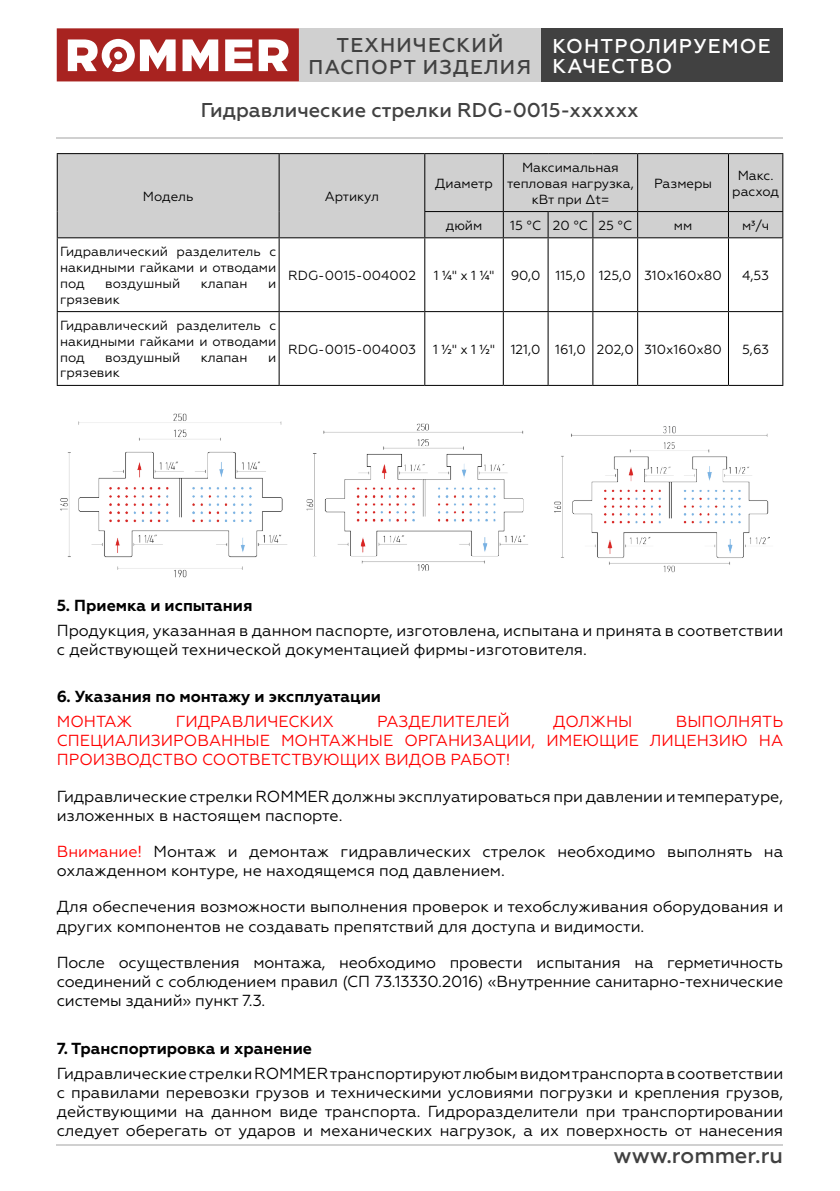
<style>
.page{position:relative;width:840px;height:1191px;background:#fff}
.page>*{position:absolute;margin:0;border:0;box-sizing:border-box;transform-origin:0 0}
.t1{font:500 22px "Geometria";color:#414141}
.t2{font:500 20px "Geometria";color:#414141}
.t3{font:500 20px/22px "Geometria";letter-spacing:.06em;color:#414141;text-align:center}
.t4{font:500 20px/20px "Geometria";letter-spacing:.06em;color:#fff}
.t5{font:16px/19.2px "Geometria";color:#000}
.t6{font:16px/19.2px "Geometria";color:#f00;text-align:justify}
.t7{font:700 16px "Geometria";color:#000}
.t8{font:13.2px/15.8px "Geometria";color:#000;text-align:center}
.s1{color:#f00}
</style>
<div class="page">
<svg style="left:57px;top:28px;width:242px;height:53px"></svg>
<div style="left:299px;top:28px;width:241px;height:53px;background:#d0d0d0"></div>
<div style="left:541px;top:28px;width:241px;height:53px;background:#414141"></div>
<hr style="left:57px;top:137px;width:725px;height:1px;background:#d0d0d0">
<hr style="left:57px;top:1144px;width:725px;height:1px;background:#d0d0d0">
<div style="left:58px;top:154px;width:723px;height:83px;background:#d0d0d0"></div>
<hr style="left:57px;top:153px;width:222px;height:1px;background:#000">
<hr style="left:57px;top:154px;width:1px;height:57px;background:#000">
<hr style="left:279px;top:153px;width:145px;height:1px;background:#000">
<hr style="left:278px;top:154px;width:1px;height:57px;background:#000">
<hr style="left:424px;top:153px;width:79px;height:1px;background:#000">
<hr style="left:424px;top:154px;width:1px;height:57px;background:#000">
<hr style="left:503px;top:153px;width:44px;height:1px;background:#000">
<hr style="left:502px;top:154px;width:1px;height:57px;background:#000">
<hr style="left:547px;top:153px;width:45px;height:1px;background:#000">
<hr style="left:592px;top:153px;width:45px;height:1px;background:#000">
<hr style="left:637px;top:153px;width:91px;height:1px;background:#000">
<hr style="left:636px;top:154px;width:1px;height:57px;background:#000">
<hr style="left:728px;top:153px;width:54px;height:1px;background:#000">
<hr style="left:727px;top:154px;width:1px;height:57px;background:#000">
<hr style="left:781px;top:154px;width:1px;height:57px;background:#000">
<svg style="left:57px;top:211px;width:1px;height:26px"></svg>
<svg style="left:278px;top:211px;width:1px;height:26px"></svg>
<hr style="left:424px;top:211px;width:79px;height:1px;background:#000">
<svg style="left:424px;top:212px;width:1px;height:25px"></svg>
<hr style="left:503px;top:211px;width:44px;height:1px;background:#000">
<svg style="left:502px;top:212px;width:1px;height:25px"></svg>
<hr style="left:547px;top:211px;width:45px;height:1px;background:#000">
<svg style="left:547px;top:212px;width:1px;height:25px"></svg>
<hr style="left:592px;top:211px;width:45px;height:1px;background:#000">
<svg style="left:592px;top:212px;width:1px;height:25px"></svg>
<hr style="left:637px;top:211px;width:91px;height:1px;background:#000">
<svg style="left:636px;top:212px;width:1px;height:25px"></svg>
<hr style="left:728px;top:211px;width:54px;height:1px;background:#000">
<svg style="left:727px;top:212px;width:1px;height:25px"></svg>
<svg style="left:781px;top:212px;width:1px;height:25px"></svg>
<hr style="left:57px;top:237px;width:222px;height:1px;background:#000">
<hr style="left:57px;top:238px;width:1px;height:73px;background:#000">
<hr style="left:279px;top:237px;width:145px;height:1px;background:#000">
<hr style="left:278px;top:238px;width:1px;height:73px;background:#000">
<hr style="left:424px;top:237px;width:79px;height:1px;background:#000">
<hr style="left:424px;top:238px;width:1px;height:73px;background:#000">
<hr style="left:503px;top:237px;width:44px;height:1px;background:#000">
<hr style="left:502px;top:238px;width:1px;height:73px;background:#000">
<hr style="left:547px;top:237px;width:45px;height:1px;background:#000">
<hr style="left:547px;top:238px;width:1px;height:73px;background:#000">
<hr style="left:592px;top:237px;width:45px;height:1px;background:#000">
<hr style="left:592px;top:238px;width:1px;height:73px;background:#000">
<hr style="left:637px;top:237px;width:91px;height:1px;background:#000">
<hr style="left:636px;top:238px;width:1px;height:73px;background:#000">
<hr style="left:728px;top:237px;width:54px;height:1px;background:#000">
<hr style="left:727px;top:238px;width:1px;height:73px;background:#000">
<hr style="left:781px;top:238px;width:1px;height:73px;background:#000">
<hr style="left:57px;top:311px;width:222px;height:1px;background:#000">
<hr style="left:57px;top:312px;width:1px;height:73px;background:#000">
<hr style="left:279px;top:311px;width:145px;height:1px;background:#000">
<hr style="left:278px;top:312px;width:1px;height:73px;background:#000">
<hr style="left:424px;top:311px;width:79px;height:1px;background:#000">
<hr style="left:424px;top:312px;width:1px;height:73px;background:#000">
<hr style="left:503px;top:311px;width:44px;height:1px;background:#000">
<hr style="left:502px;top:312px;width:1px;height:73px;background:#000">
<hr style="left:547px;top:311px;width:45px;height:1px;background:#000">
<hr style="left:547px;top:312px;width:1px;height:73px;background:#000">
<hr style="left:592px;top:311px;width:45px;height:1px;background:#000">
<hr style="left:592px;top:312px;width:1px;height:73px;background:#000">
<hr style="left:637px;top:311px;width:91px;height:1px;background:#000">
<hr style="left:636px;top:312px;width:1px;height:73px;background:#000">
<hr style="left:728px;top:311px;width:54px;height:1px;background:#000">
<hr style="left:727px;top:312px;width:1px;height:73px;background:#000">
<hr style="left:781px;top:312px;width:1px;height:73px;background:#000">
<hr style="left:57px;top:385px;width:222px;height:1px;background:#000">
<hr style="left:279px;top:385px;width:145px;height:1px;background:#000">
<hr style="left:424px;top:385px;width:79px;height:1px;background:#000">
<hr style="left:503px;top:385px;width:44px;height:1px;background:#000">
<hr style="left:547px;top:385px;width:45px;height:1px;background:#000">
<hr style="left:592px;top:385px;width:45px;height:1px;background:#000">
<hr style="left:637px;top:385px;width:91px;height:1px;background:#000">
<hr style="left:728px;top:385px;width:54px;height:1px;background:#000">
<img style="left:60px;top:413px;width:227px;height:165px">
<img style="left:306px;top:423px;width:222px;height:148px">
<img style="left:554px;top:426px;width:216px;height:147px">
<p class="t3" style="left:308px;top:34px;width:224px">ТЕХНИЧЕСКИЙ<br>ПАСПОРТ ИЗДЕЛИЯ</p>
<p class="t4" style="left:552px;top:36px;width:219px">КОНТРОЛИРУЕМОЕ<br>КАЧЕСТВО</p>
<p class="t2" style="left:201px;top:98px;width:439px">Гидравлические стрелки RDG-0015-хххххх</p>
<p class="t8" style="left:143px;top:188px;width:52px">Модель</p>
<p class="t8" style="left:324px;top:188px;width:56px">Артикул</p>
<p class="t8" style="left:435px;top:175px;width:59px">Диаметр</p>
<p class="t8" style="left:506px;top:159px;width:128px">Максимальная тепловая нагрузка, кВт при Δt=</p>
<p class="t8" style="left:653px;top:175px;width:59px">Размеры</p>
<p class="t8" style="left:731px;top:167px;width:48px">Макс. расход</p>
<p class="t8" style="left:445px;top:217px;width:38px">дюйм</p>
<p class="t8" style="left:510px;top:217px;width:123px">15 °C 20 °C 25 °C</p>
<p class="t8" style="left:673px;top:217px;width:20px">мм</p>
<p class="t8" style="left:741px;top:217px;width:29px">м³/ч</p>
<p class="t8" style="left:60px;top:243px;width:217px;text-align:justify">Гидравлический разделитель с накидными гайками и отводами под</p>
<p class="t8" style="left:105px;top:275px;width:76px">воздушный</p>
<p class="t8" style="left:201px;top:275px;width:48px">клапан</p>
<p class="t8" style="left:268px;top:275px;width:10px">и</p>
<p class="t8" style="left:60px;top:291px;width:61px">грязевик</p>
<p class="t8" style="left:60px;top:317px;width:217px;text-align:justify">Гидравлический разделитель с накидными гайками и отводами под</p>
<p class="t8" style="left:105px;top:349px;width:76px">воздушный</p>
<p class="t8" style="left:201px;top:349px;width:48px">клапан</p>
<p class="t8" style="left:268px;top:349px;width:10px">и</p>
<p class="t8" style="left:60px;top:365px;width:61px">грязевик</p>
<p class="t8" style="left:288px;top:267px;width:129px">RDG-0015-004002</p>
<p class="t8" style="left:433px;top:267px;width:62px">1 ¼" х 1 ¼"</p>
<p class="t8" style="left:510px;top:267px;width:212px">90,0 115,0 125,0 310х160х80</p>
<p class="t8" style="left:741px;top:267px;width:28px">4,53</p>
<p class="t8" style="left:288px;top:341px;width:129px">RDG-0015-004003</p>
<p class="t8" style="left:433px;top:341px;width:290px">1 ½" х 1 ½" 121,0 161,0 202,0 310х160х80</p>
<p class="t8" style="left:741px;top:341px;width:28px">5,63</p>
<p class="t7" style="left:57px;top:595px;width:197px">5. Приемка и испытания</p>
<p class="t5" style="left:57px;top:620px;width:727px">Продукция, указанная в данном паспорте, изготовлена, испытана и принята в соответствии с действующей технической документацией фирмы-изготовителя.</p>
<p class="t7" style="left:57px;top:687px;width:326px">6. Указания по монтажу и эксплуатации</p>
<p class="t6" style="left:57px;top:712px;width:77px">МОНТАЖ</p>
<p class="t6" style="left:176px;top:712px;width:159px">ГИДРАВЛИЧЕСКИХ</p>
<p class="t6" style="left:377px;top:712px;width:134px">РАЗДЕЛИТЕЛЕЙ</p>
<p class="t6" style="left:552px;top:712px;width:81px">ДОЛЖНЫ</p>
<p class="t6" style="left:57px;top:712px;width:727px;text-indent:618px">ВЫПОЛНЯТЬ СПЕЦИАЛИЗИРОВАННЫЕ МОНТАЖНЫЕ ОРГАНИЗАЦИИ, ИМЕЮЩИЕ ЛИЦЕНЗИЮ НА ПРОИЗВОДСТВО СООТВЕТСТВУЮЩИХ ВИДОВ РАБОТ!</p>
<p class="t5" style="left:57px;top:786px;width:727px">Гидравлические стрелки ROMMER должны эксплуатироваться при давлении и температуре, изложенных в настоящем паспорте.</p>
<p class="t5" style="left:57px;top:842px;width:727px"><span class="s1">Внимание!</span> Монтаж и демонтаж гидравлических стрелок необходимо выполнять на охлажденном контуре, не находящемся под давлением.</p>
<p class="t5" style="left:57px;top:897px;width:727px">Для обеспечения возможности выполнения проверок и техобслуживания оборудования и других компонентов не создавать препятствий для доступа и видимости.</p>
<p class="t5" style="left:57px;top:952px;width:727px;text-align:justify">После осуществления монтажа, необходимо провести испытания на герметичность соединений с соблюдением правил (СП 73.13330.2016) «Внутренние санитарно-технические системы зданий» пункт 7.3.</p>
<p class="t7" style="left:57px;top:1038px;width:256px">7. Транспортировка и хранение</p>
<p class="t5" style="left:57px;top:1063px;width:727px;text-align:justify">Гидравлические стрелки ROMMER транспортируют любым видом транспорта в соответствии с правилами перевозки грузов и техническими условиями погрузки и крепления грузов, действующими на данном виде транспорта. Гидроразделители при транспортировании следует оберегать от ударов и механических нагрузок, а их поверхность от нанесения</p>
<h1 class="t1" style="left:613px;top:1142px;width:171px">www.rommer.ru</h1>
</div>
